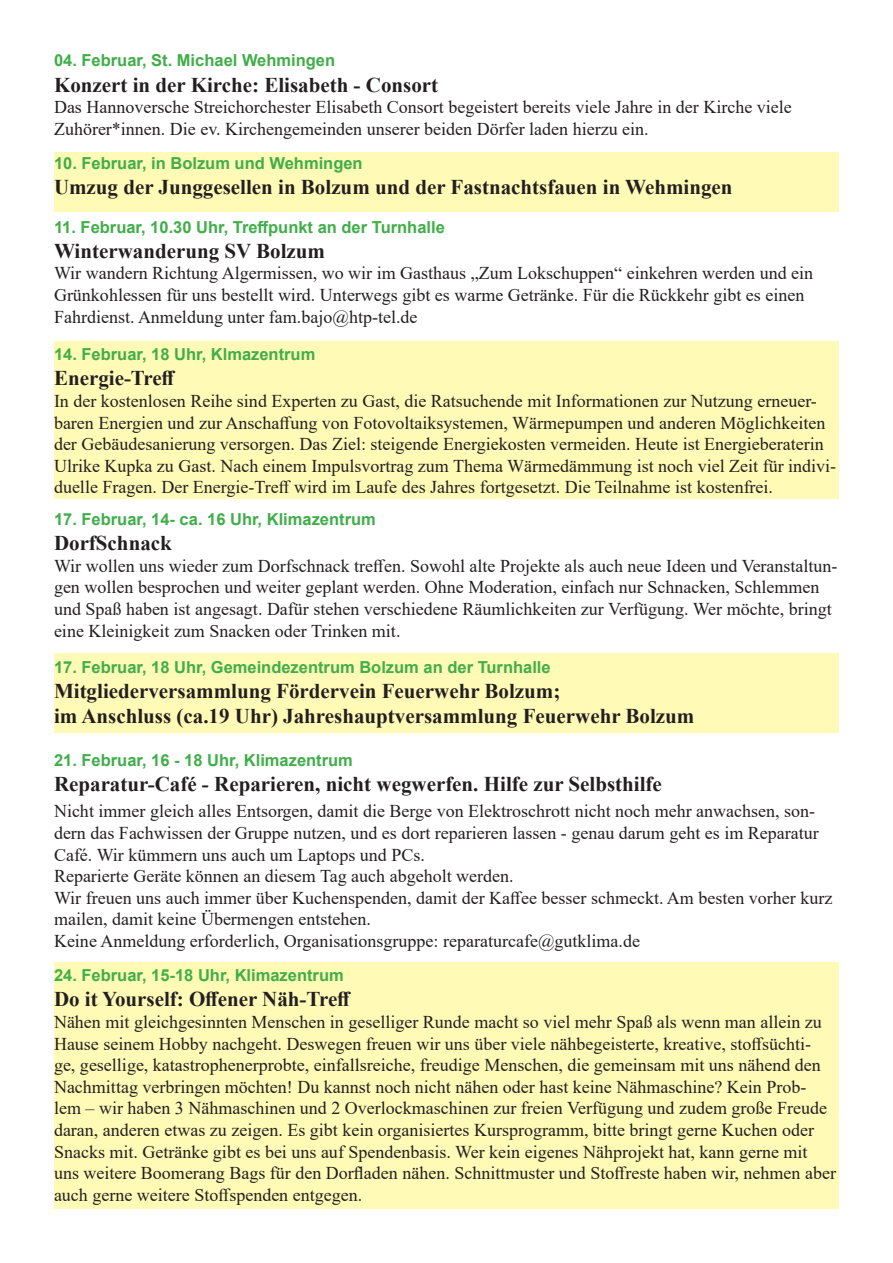
<style>
.page{position:relative;width:893px;height:1263px;background:#fff}
.page>*{position:absolute;margin:0;border:0;box-sizing:border-box;transform-origin:0 0}
.t1{font:700 21px/25.2px "Times New Roman";color:#231f20}
.t2{font:18px/21.6px "Times New Roman";color:#231f20}
.t3{font:700 16.5px "Arial";color:#40ae49}
</style>
<div class="page">
<div style="left:54px;top:152px;width:785px;height:59px;background:#fffab5"></div>
<div style="left:54px;top:653px;width:785px;height:80px;background:#fffab5"></div>
<div style="left:54px;top:342px;width:785px;height:157px;background:#fffab5"></div>
<div style="left:54px;top:962px;width:785px;height:247px;background:#fffab5"></div>
<p class="t3" style="left:54px;top:49px;width:283px">04. Februar, St. Michael Wehmingen</p>
<p class="t1" style="left:54px;top:71px;width:386px">Konzert in der Kirche: Elisabeth - Consort</p>
<p class="t2" style="left:54px;top:96px;width:739px">Das Hannoversche Streichorchester Elisabeth Consort begeistert bereits viele Jahre in der Kirche viele<br>Zuhörer*innen. Die ev. Kirchengemeinden unserer beiden Dörfer laden hierzu ein.</p>
<p class="t3" style="left:54px;top:151px;width:310px">10. Februar, in Bolzum und Wehmingen</p>
<p class="t1" style="left:54px;top:174px;width:680px">Umzug der Junggesellen in Bolzum und der Fastnachtsfauen in Wehmingen</p>
<p class="t3" style="left:54px;top:215px;width:392px">11. Februar, 10.30 Uhr, Treffpunkt an der Turnhalle</p>
<p class="t1" style="left:54px;top:237px;width:273px">Winterwanderung SV Bolzum</p>
<p class="t2" style="left:54px;top:262px;width:761px">Wir wandern Richtung Algermissen, wo wir im Gasthaus „Zum Lokschuppen“ einkehren werden und ein<br>Grünkohlessen für uns bestellt wird. Unterwegs gibt es warme Getränke. Für die Rückkehr gibt es einen<br>Fahrdienst. Anmeldung unter fam.bajo@htp-tel.de</p>
<p class="t3" style="left:54px;top:343px;width:263px">14. Februar, 18 Uhr, Klmazentrum</p>
<p class="t1" style="left:54px;top:365px;width:123px">Energie-Treff</p>
<p class="t2" style="left:54px;top:389px;width:784px">In der kostenlosen Reihe sind Experten zu Gast, die Ratsuchende mit Informationen zur Nutzung erneuer&shy;baren Energien und zur Anschaffung von Fotovoltaiksystemen, Wärmepumpen und anderen Möglichkeiten der Gebäudesanierung versorgen. Das Ziel: steigende Energiekosten vermeiden. Heute ist Energieberaterin Ulrike Kupka zu Gast. Nach einem Impulsvortrag zum Thema Wärmedämmung ist noch viel Zeit für indivi&shy;duelle Fragen. Der Energie-Treff wird im Laufe des Jahres fortgesetzt. Die Teilnahme ist kostenfrei.</p>
<p class="t3" style="left:54px;top:507px;width:323px">17. Februar, 14- ca. 16 Uhr, Klimazentrum</p>
<p class="t1" style="left:54px;top:530px;width:119px">DorfSchnack</p>
<p class="t2" style="left:54px;top:554px;width:785px">Wir wollen uns wieder zum Dorfschnack treffen. Sowohl alte Projekte als auch neue Ideen und Veranstaltun&shy;gen wollen besprochen und weiter geplant werden. Ohne Moderation, einfach nur Schnacken, Schlemmen und Spaß haben ist angesagt. Dafür stehen verschiedene Räumlichkeiten zur Verfügung. Wer möchte, bringt eine Kleinigkeit zum Snacken oder Trinken mit.</p>
<p class="t3" style="left:54px;top:655px;width:498px">17. Februar, 18 Uhr, Gemeindezentrum Bolzum an der Turnhalle</p>
<p class="t1" style="left:54px;top:678px;width:642px">Mitgliederversammlung Fördervein Feuerwehr Bolzum;<br>im Anschluss (ca.19 Uhr) Jahreshauptversammlung Feuerwehr Bolzum</p>
<p class="t3" style="left:54px;top:749px;width:300px">21. Februar, 16 - 18 Uhr, Klimazentrum</p>
<p class="t1" style="left:54px;top:771px;width:609px">Reparatur-Café - Reparieren, nicht wegwerfen. Hilfe zur Selbsthilfe</p>
<p class="t2" style="left:54px;top:800px;width:766px">Nicht immer gleich alles Entsorgen, damit die Berge von Elektroschrott nicht noch mehr anwachsen, son&shy;dern das Fachwissen der Gruppe nutzen, und es dort reparieren lassen - genau darum geht es im Reparatur Café. Wir kümmern uns auch um Laptops und PCs.<br>Reparierte Geräte können an diesem Tag auch abgeholt werden.</p>
<p class="t2" style="left:54px;top:886px;width:780px">Wir freuen uns auch immer über Kuchenspenden, damit der Kaffee besser schmeckt. Am besten vorher kurz mailen, damit keine Übermengen entstehen.</p>
<p class="t2" style="left:54px;top:929px;width:588px">Keine Anmeldung erforderlich, Organisationsgruppe: reparaturcafe@gutklima.de</p>
<p class="t3" style="left:54px;top:964px;width:291px">24. Februar, 15-18 Uhr, Klimazentrum</p>
<p class="t1" style="left:54px;top:986px;width:298px">Do it Yourself: Offener Näh-Treff</p>
<p class="t2" style="left:54px;top:1010px;width:783px">Nähen mit gleichgesinnten Menschen in geselliger Runde macht so viel mehr Spaß als wenn man allein zu Hause seinem Hobby nachgeht. Deswegen freuen wir uns über viele nähbegeisterte, kreative, stoffsüchti&shy;ge, gesellige, katastrophenerprobte, einfallsreiche, freudige Menschen, die gemeinsam mit uns nähend den Nachmittag verbringen möchten! Du kannst noch nicht nähen oder hast keine Nähmaschine? Kein Prob&shy;lem – wir haben 3 Nähmaschinen und 2 Overlockmaschinen zur freien Verfügung und zudem große Freude daran, anderen etwas zu zeigen. Es gibt kein organisiertes Kursprogramm, bitte bringt gerne Kuchen oder Snacks mit. Getränke gibt es bei uns auf Spendenbasis. Wer kein eigenes Nähprojekt hat, kann gerne mit uns weitere Boomerang Bags für den Dorfladen nähen. Schnittmuster und Stoffreste haben wir, nehmen aber auch gerne weitere Stoffspenden entgegen.</p>
</div>
